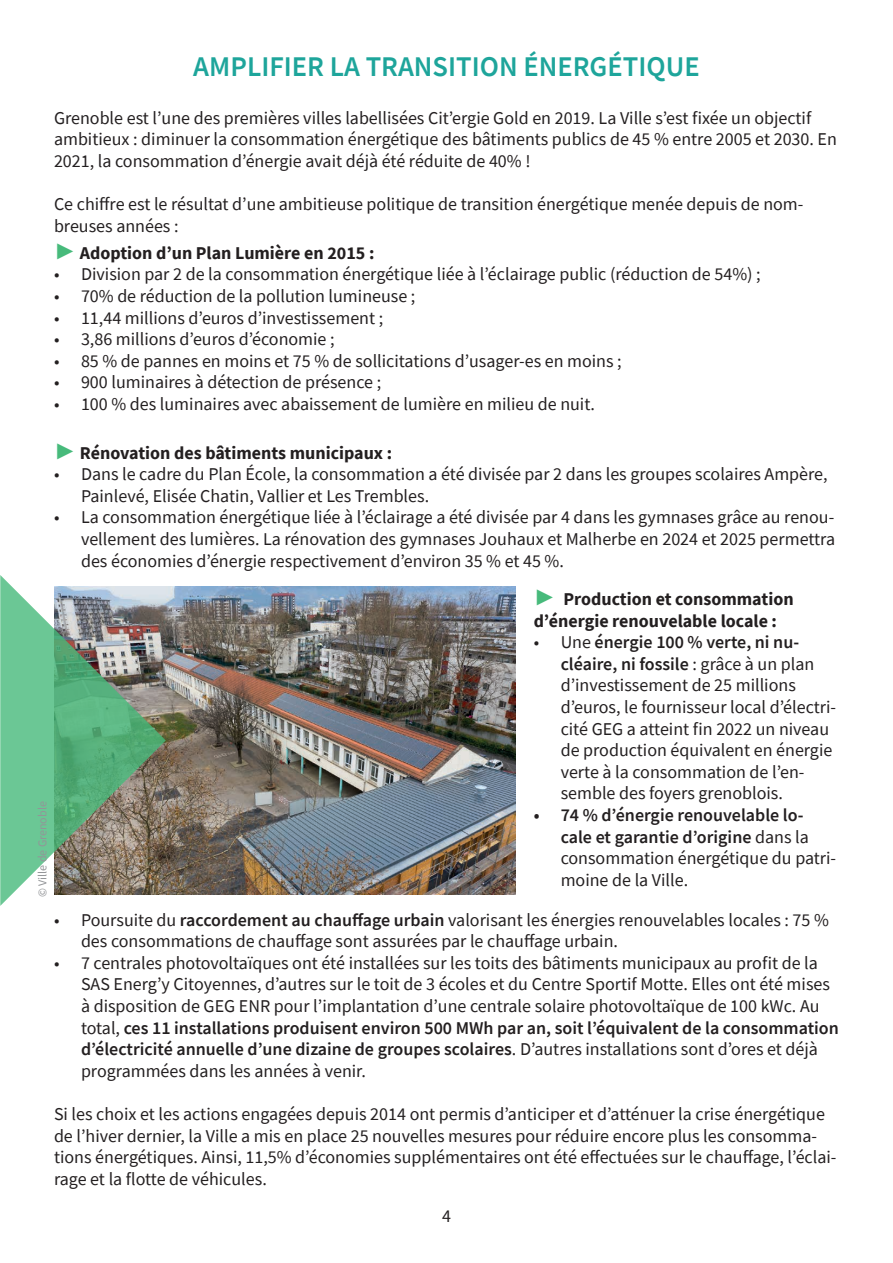
<style>
.page{position:relative;width:893px;height:1263px;background:#fff}
.page>*{position:absolute;margin:0;border:0;box-sizing:border-box;transform-origin:0 0}
.t1{font:600 28.5px "Source Sans Pro";color:#1ea59b}
.t2{font:18px/21.6px "Source Sans Pro";color:#231f20}
.t3{font:700 18px/21.6px "Source Sans Pro";color:#231f20}
.t4{font:12px "Source Sans Pro";color:#939598}
.s1{font-family:"Arial";font-weight:900;font-size:22.5px;color:#47ba7b}
.s2{font-weight:600}
</style>
<div class="page">
<img style="left:166px;top:587px;width:349px;height:307px">
<img style="left:0;top:575px;width:166px;height:331px">
<h1 class="t1" style="left:193px;top:48px;width:508px">AMPLIFIER LA TRANSITION ÉNERGÉTIQUE</h1>
<p class="t2" style="left:54px;top:107px;width:784px">Grenoble est l’une des premières villes labellisées Cit’ergie Gold en 2019. La Ville s’est fixée un objectif ambitieux : diminuer la consommation énergétique des bâtiments publics de 45 % entre 2005 et 2030. En<br>2021, la consommation d’énergie avait déjà été réduite de 40% !</p>
<p class="t2" style="left:54px;top:193px;width:751px">Ce chiffre est le résultat d’une ambitieuse politique de transition énergétique menée depuis de nom&shy;breuses années :</p>
<p class="t3" style="left:54px;top:242px;width:322px"><span class="s1">►</span> Adoption d’un Plan Lumière en 2015 :</p>
<p class="t2" style="left:54px;top:263px;width:708px">• Division par 2 de la consommation énergétique liée à l’éclairage public (réduction de 54%) ;</p>
<p class="t2" style="left:54px;top:285px;width:363px">• 70% de réduction de la pollution lumineuse ;</p>
<p class="t2" style="left:54px;top:307px;width:331px">• 11,44 millions d’euros d’investissement ;</p>
<p class="t2" style="left:54px;top:328px;width:282px">• 3,86 millions d’euros d’économie ;</p>
<p class="t2" style="left:54px;top:350px;width:569px">• 85 % de pannes en moins et 75 % de sollicitations d’usager-es en moins ;</p>
<p class="t2" style="left:54px;top:371px;width:329px">• 900 luminaires à détection de présence ;</p>
<p class="t2" style="left:54px;top:393px;width:543px">• 100 % des luminaires avec abaissement de lumière en milieu de nuit.</p>
<p class="t3" style="left:54px;top:441px;width:340px"><span class="s1">►</span> Rénovation des bâtiments municipaux :</p>
<p class="t2" style="left:81px;top:463px;width:748px;text-indent:-27px">• Dans le cadre du Plan École, la consommation a été divisée par 2 dans les groupes scolaires Ampère,<br>Painlevé, Elisée Chatin, Vallier et Les Trembles.</p>
<p class="t2" style="left:81px;top:506px;width:756px;text-align:justify;text-indent:-27px">• La consommation énergétique liée à l’éclairage a été divisée par 4 dans les gymnases grâce au renou&shy;vellement des lumières. La rénovation des gymnases Jouhaux et Malherbe en 2024 et 2025 permettra des économies d’énergie respectivement d’environ 35 % et 45 %.</p>
<p class="t3" style="left:534px;top:588px;width:261px"><span class="s1">►</span> Production et consommation d’énergie renouvelable locale :</p>
<p class="t2" style="left:561px;top:631px;width:277px;text-indent:-27px">• Une <span class="s2">énergie 100 % verte, ni nu&shy;cléaire, ni fossile</span> : grâce à un plan d’investissement de 25 millions d’euros, le fournisseur local d’électri&shy;cité GEG a atteint fin 2022 un niveau de production équivalent en énergie verte à la consommation de l’en&shy;semble des foyers grenoblois.</p>
<p class="t2" style="left:561px;top:804px;width:277px;text-indent:-27px"><span class="s2">• 74 % d’énergie renouvelable lo&shy;cale et garantie d’origine</span> dans la consommation énergétique du patri&shy;moine de la Ville.</p>
<p class="t2" style="left:81px;top:909px;width:749px;text-indent:-27px">• Poursuite du <span class="s2">raccordement au chauffage urbain</span> valorisant les énergies renouvelables locales : 75 % des consommations de chauffage sont assurées par le chauffage urbain.</p>
<p class="t2" style="left:81px;top:952px;width:759px;text-indent:-27px">• 7 centrales photovoltaïques ont été installées sur les toits des bâtiments municipaux au profit de la SAS Energ’y Citoyennes, d’autres sur le toit de 3 écoles et du Centre Sportif Motte. Elles ont été mises à disposition de GEG ENR pour l’implantation d’une centrale solaire photovoltaïque de 100 kWc. Au total, <span class="s2">ces 11 installations produisent environ 500 MWh par an, soit l’équivalent de la consommation d’électricité annuelle d’une dizaine de groupes scolaires</span>. D’autres installations sont d’ores et déjà programmées dans les années à venir.</p>
<p class="t2" style="left:54px;top:1103px;width:784px">Si les choix et les actions engagées depuis 2014 ont permis d’anticiper et d’atténuer la crise énergétique de l’hiver dernier, la Ville a mis en place 25 nouvelles mesures pour réduire encore plus les consomma&shy;tions énergétiques. Ainsi, 11,5% d’économies supplémentaires ont été effectuées sur le chauffage, l’éclai&shy;rage et la flotte de véhicules.</p>
<p class="t2" style="left:442px;top:1205px;width:10px">4</p>
<p class="t4" style="left:35px;top:897px;width:98px;rotate:-90deg">© Ville de Grenoble</p>
</div>
